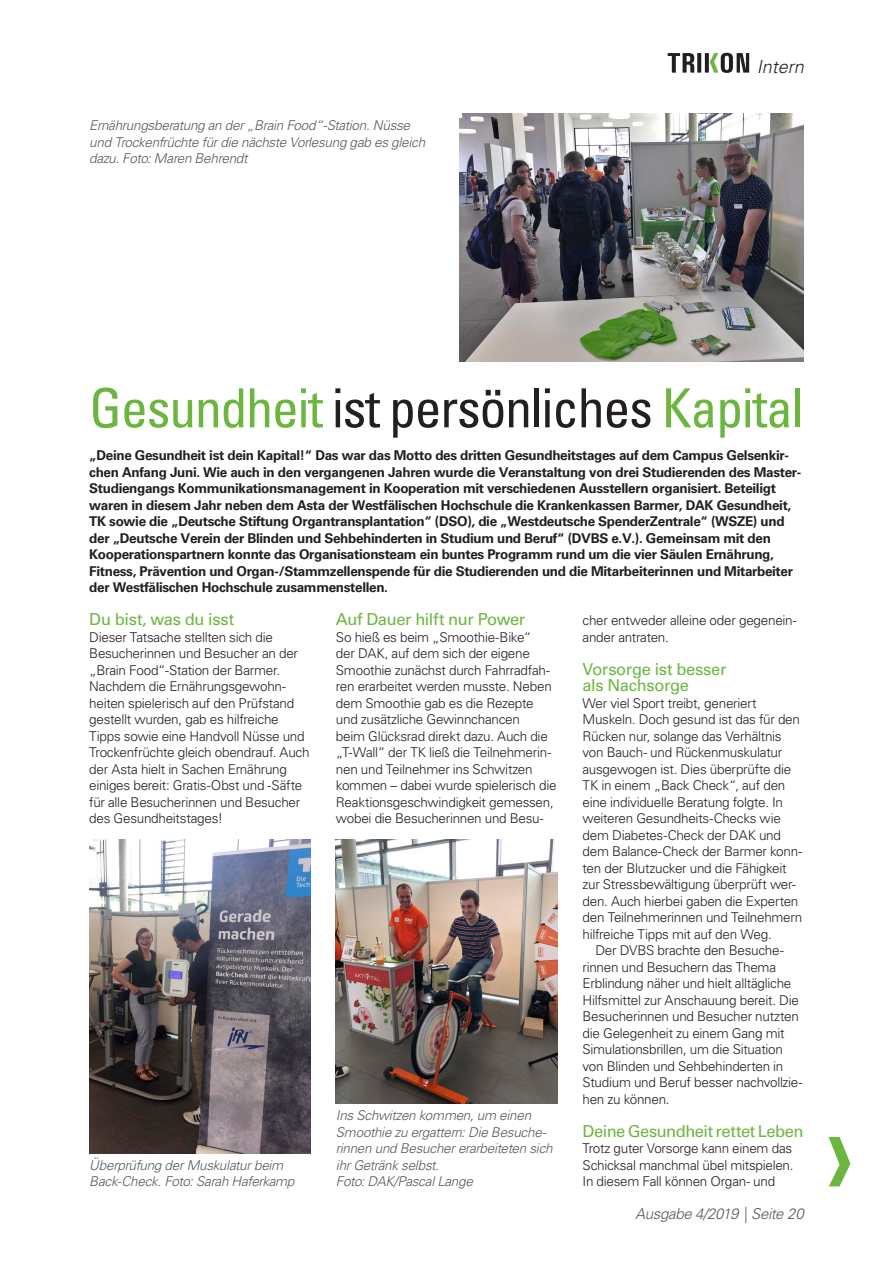
<style>
.page{position:relative;width:893px;height:1263px;background:#fff}
.page>*{position:absolute;margin:0;border:0;box-sizing:border-box;transform-origin:0 0}
.t1{font:condensed 54px "Univers LT Std";letter-spacing:-.025em;color:#6cb640}
.t2{font:italic 300 18px "Univers LT Std";color:#231f20}
.t3{font:16.5px/16.5px "Univers LT Std";letter-spacing:-.025em;color:#6cb640}
.t4{font:italic 300 15px "Univers LT Std";letter-spacing:-.025em;color:#57585a}
.t5{font:300 13.5px/16.5px "Univers LT Std";letter-spacing:-.02em;color:#231f20}
.t6{font:700 13.5px/16.5px "Univers LT Std";letter-spacing:-.025em;color:#231f20}
.t7{font:italic 300 13.5px/16.5px "Univers LT Std";letter-spacing:-.02em;color:#57585a}
.s1{color:#231f20}
</style>
<div class="page">
<svg style="left:668px;top:53px;width:81px;height:20px"></svg>
<img style="left:89px;top:840px;width:221px;height:313px">
<img style="left:459px;top:114px;width:345px;height:247px">
<img style="left:336px;top:840px;width:221px;height:264px">
<svg style="left:829px;top:1137px;width:21px;height:49px"></svg>
<p class="t7" style="left:89px;top:117px;width:337px">Ernährungsberatung an der „Brain Food“-Station. Nüsse und Trockenfrüchte für die nächste Vorlesung gab es gleich dazu. Foto: Maren Behrendt</p>
<h2 class="t2" style="left:757px;top:56px;width:49px">Intern</h2>
<h1 class="t1" style="left:89px;top:374px;width:716px">Gesundheit <span class="s1">ist persönliches</span> Kapital</h1>
<p class="t6" style="left:89px;top:447px;width:713px">„Deine Gesundheit ist dein Kapital!“ Das war das Motto des dritten Gesundheitstages auf dem Campus Gelsenkir&shy;chen Anfang Juni. Wie auch in den vergangenen Jahren wurde die Veranstaltung von drei Studierenden des Master-Studiengangs Kommunikationsmanagement in Kooperation mit verschiedenen Ausstellern organisiert. Beteiligt waren in diesem Jahr neben dem Asta der Westfälischen Hochschule die Krankenkassen Barmer, DAK Gesundheit, TK sowie die „Deutsche Stiftung Organtransplantation“ (DSO), die „Westdeutsche SpenderZentrale“ (WSZE) und der „Deutsche Verein der Blinden und Sehbehinderten in Studium und Beruf“ (DVBS e.V.). Gemeinsam mit den Kooperationspartnern konnte das Organisationsteam ein buntes Programm rund um die vier Säulen Ernährung, Fitness, Prävention und Organ-/Stammzellenspende für die Studierenden und die Mitarbeiterinnen und Mitarbeiter der Westfälischen Hochschule zusammenstellen.</p>
<p class="t3" style="left:89px;top:611px;width:146px">Du bist, was du isst</p>
<p class="t5" style="left:89px;top:629px;width:222px">Dieser Tatsache stellten sich die Besucherinnen und Besucher an der „Brain Food“-Station der Barmer.<br>Nachdem die Ernährungsgewohn&shy;heiten spielerisch auf den Prüfstand gestellt wurden, gab es hilfreiche Tipps sowie eine Handvoll Nüsse und Trockenfrüchte gleich obendrauf. Auch der Asta hielt in Sachen Ernährung einiges bereit: Gratis-Obst und -Säfte für alle Besucherinnen und Besucher des Gesundheitstages!</p>
<p class="t3" style="left:336px;top:611px;width:191px">Auf Dauer hilft nur Power</p>
<p class="t5" style="left:336px;top:629px;width:222px">So hieß es beim „Smoothie-Bike“<br>der DAK, auf dem sich der eigene Smoothie zunächst durch Fahrradfah&shy;ren erarbeitet werden musste. Neben dem Smoothie gab es die Rezepte und zusätzliche Gewinnchancen<br>beim Glücksrad direkt dazu. Auch die „T-Wall“ der TK ließ die Teilnehmerin&shy;nen und Teilnehmer ins Schwitzen kommen – dabei wurde spielerisch die Reaktionsgeschwindigkeit gemessen, wobei die Besucherinnen und Besu-</p>
<p class="t5" style="left:583px;top:612px;width:216px">cher entweder alleine oder gegenein&shy;ander antraten.</p>
<p class="t3" style="left:583px;top:661px;width:145px">Vorsorge ist besser als Nachsorge</p>
<p class="t5" style="left:583px;top:695px;width:221px">Wer viel Sport treibt, generiert Muskeln. Doch gesund ist das für den Rücken nur, solange das Verhältnis von Bauch- und Rückenmuskulatur ausgewogen ist. Dies überprüfte die TK in einem „Back Check“, auf den eine individuelle Beratung folgte. In weiteren Gesundheits-Checks wie dem Diabetes-Check der DAK und dem Balance-Check der Barmer konn&shy;ten der Blutzucker und die Fähigkeit zur Stressbewältigung überprüft wer&shy;den. Auch hierbei gaben die Experten den Teilnehmerinnen und Teilnehmern hilfreiche Tipps mit auf den Weg.</p>
<p class="t5" style="left:583px;top:942px;width:221px;text-indent:13px">Der DVBS brachte den Besuche&shy;rinnen und Besuchern das Thema Erblindung näher und hielt alltägliche Hilfsmittel zur Anschauung bereit. Die Besucherinnen und Besucher nutzten die Gelegenheit zu einem Gang mit Simulationsbrillen, um die Situation von Blinden und Sehbehinderten in Studium und Beruf besser nachvollzie&shy;hen zu können.</p>
<p class="t3" style="left:583px;top:1123px;width:223px">Deine Gesundheit rettet Leben</p>
<p class="t5" style="left:583px;top:1140px;width:213px;text-align:justify">Trotz guter Vorsorge kann einem das Schicksal manchmal übel mitspielen.<br>In diesem Fall können Organ- und</p>
<p class="t7" style="left:336px;top:1107px;width:218px">Ins Schwitzen kommen, um einen<br>Smoothie zu ergattern: Die Besuche&shy;rinnen und Besucher erarbeiteten sich ihr Getränk selbst.<br>Foto: DAK/Pascal Lange</p>
<p class="t7" style="left:89px;top:1157px;width:207px">Überprüfung der Muskulatur beim<br>Back-Check. Foto: Sarah Haferkamp</p>
<p class="t4" style="left:635px;top:1205px;width:170px">Ausgabe 4/2019 | Seite 20</p>
</div>
